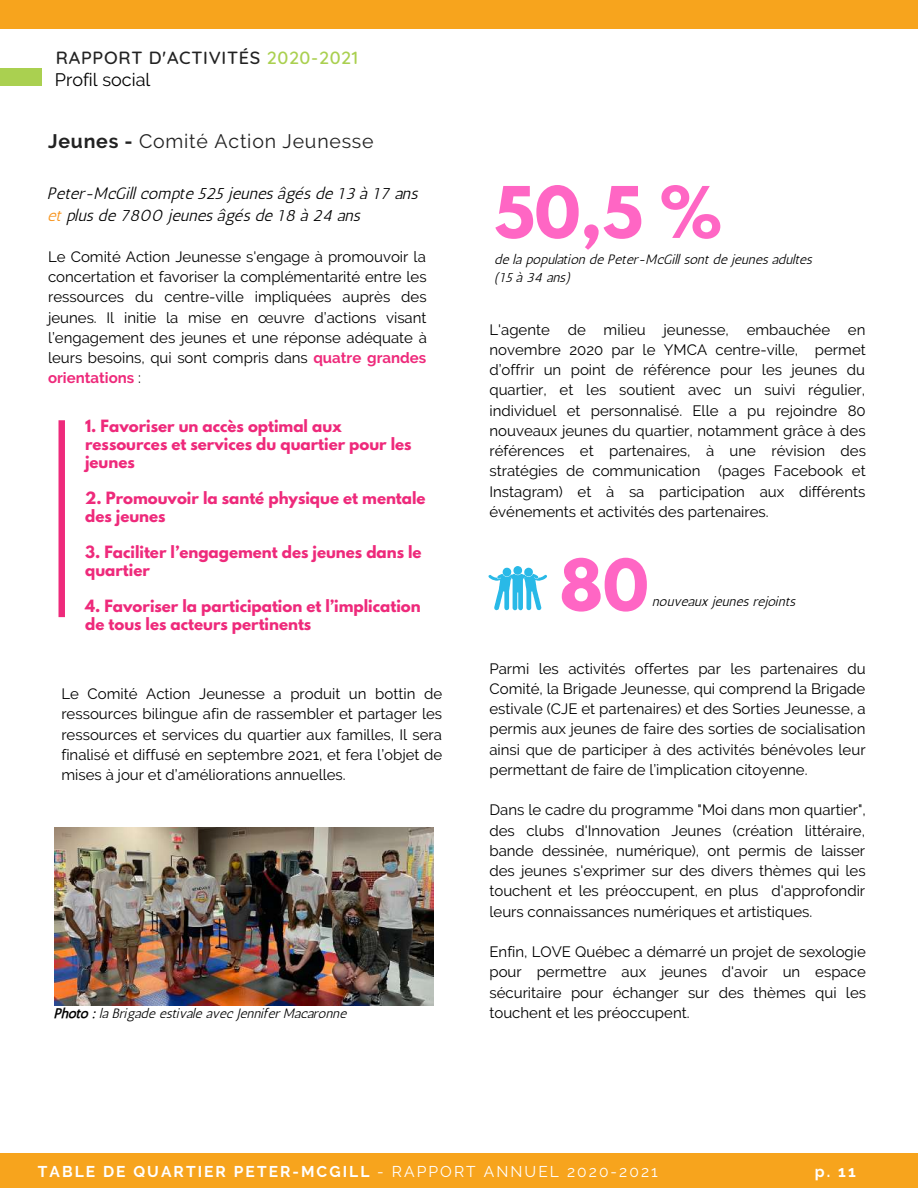
<style>
.page{position:relative;width:918px;height:1188px;background:#fff}
.page>*{position:absolute;margin:0;border:0;box-sizing:border-box;transform-origin:0 0}
.t1{font:700 63px "League Spartan";color:#ff66c4}
.t2{font:19.5px "Raleway";letter-spacing:.04em;color:#222}
.t3{font:500 18px "Quicksand";letter-spacing:.04em;color:#222}
.t4{font:18px "Raleway";color:#000}
.t5{font:16.5px/22.5px "CA Generated";color:#000}
.t6{font:700 15.6px "Raleway";letter-spacing:.13em;color:#fff}
.t7{font:15px/20.2px "Raleway";color:#000;text-align:justify}
.t8{font:700 15px/18px "League Spartan";color:#ee2a7b}
.t9{font:13.5px/18px "CA Generated";color:#000}
.s1{color:#aad050}
.s2{font-weight:700}
.s3{color:#f7941d}
.s4{font-weight:700;color:#ee2a7b}
.s5{font-weight:400}
</style>
<div class="page">
<div style="left:0;top:0;width:918px;height:28px;background:#f7a41d"></div>
<div style="left:0;top:1153px;width:918px;height:35px;background:#f7a41d"></div>
<img style="left:55px;top:828px;width:378px;height:177px">
<svg style="left:59px;top:420px;width:6px;height:197px"></svg>
<svg style="left:489px;top:566px;width:58px;height:45px"></svg>
<div style="left:0;top:68px;width:42px;height:17px;background:#aad050"></div>
<p class="t3" style="left:56px;top:46px;width:304px">RAPPORT D'ACTIVITÉS <span class="s1">2020-2021</span></p>
<p class="t4" style="left:55px;top:69px;width:97px">Profil social</p>
<h2 class="t2" style="left:48px;top:130px;width:327px"><span class="s2">Jeunes -</span> Comité Action Jeunesse</h2>
<p class="t5" style="left:48px;top:182px;width:372px">Peter-McGill compte 525 jeunes âgés de 13 à 17 ans <span class="s3">et</span> plus de 7800 jeunes âgés de 18 à 24 ans</p>
<p class="t7" style="left:48px;top:247px;width:380px">Le Comité Action Jeunesse s'engage à promouvoir la concertation et favoriser la complémentarité entre les ressources du centre-ville impliquées auprès des jeunes. Il initie la mise en œuvre d’actions visant l’engagement des jeunes et une réponse adéquate à leurs besoins, qui sont compris dans <span class="s4">quatre grandes orientations</span> :</p>
<p class="t8" style="left:85px;top:419px;width:328px">1. Favoriser un accès optimal aux ressources et services du quartier pour les jeunes</p>
<p class="t8" style="left:85px;top:491px;width:342px">2. Promouvoir la santé physique et mentale des jeunes</p>
<p class="t8" style="left:85px;top:545px;width:338px">3. Faciliter l’engagement des jeunes dans le quartier</p>
<p class="t8" style="left:85px;top:599px;width:337px">4. Favoriser la participation et l’implication de tous les acteurs pertinents</p>
<p class="t7" style="left:61px;top:684px;width:382px">Le Comité Action Jeunesse a produit un bottin de ressources bilingue afin de rassembler et partager les ressources et services du quartier aux familles, Il sera finalisé et diffusé en septembre 2021, et fera l’objet de mises à jour et d’améliorations annuelles.</p>
<p class="t9" style="left:55px;top:1004px;width:294px">Photo : la Brigade estivale avec Jennifer Macaronne</p>
<h1 class="t1" style="left:494px;top:181px;width:229px">50,5 %</h1>
<p class="t9" style="left:495px;top:250px;width:319px">de la population de Peter-McGill sont de jeunes adultes (15 à 34 ans)</p>
<p class="t7" style="left:489px;top:319px;width:378px">L'agente de milieu jeunesse, embauchée en novembre 2020 par le YMCA centre-ville, permet d’offrir un point de référence pour les jeunes du quartier, et les soutient avec un suivi régulier, individuel et personnalisé. Elle a pu rejoindre 80 nouveaux jeunes du quartier, notamment grâce à des références et partenaires, à une révision des stratégies de communication (pages Facebook et Instagram) et à sa participation aux différents événements et activités des partenaires.</p>
<h1 class="t1" style="left:560px;top:554px;width:91px">80</h1>
<p class="t9" style="left:653px;top:592px;width:145px">nouveaux jeunes rejoints</p>
<p class="t7" style="left:489px;top:658px;width:378px">Parmi les activités offertes par les partenaires du Comité, la Brigade Jeunesse, qui comprend la Brigade estivale (CJE et partenaires) et des Sorties Jeunesse, a permis aux jeunes de faire des sorties de socialisation ainsi que de participer à des activités bénévoles leur permettant de faire de l’implication citoyenne.</p>
<p class="t7" style="left:489px;top:800px;width:378px">Dans le cadre du programme "Moi dans mon quartier", des clubs d'Innovation Jeunes (création littéraire, bande dessinée, numérique), ont permis de laisser des jeunes s'exprimer sur des divers thèmes qui les touchent et les préoccupent, en plus d'approfondir leurs connaissances numériques et artistiques.</p>
<p class="t7" style="left:489px;top:942px;width:378px">Enfin, LOVE Québec a démarré un projet de sexologie pour permettre aux jeunes d'avoir un espace sécuritaire pour échanger sur des thèmes qui les touchent et les préoccupent.</p>
<p class="t6" style="left:38px;top:1162px;width:621px">TABLE DE QUARTIER PETER-MCGILL <span class="s5">- RAPPORT ANNUEL 2020-2021</span></p>
<p class="t6" style="left:815px;top:1162px;width:42px">p. 11</p>
</div>
